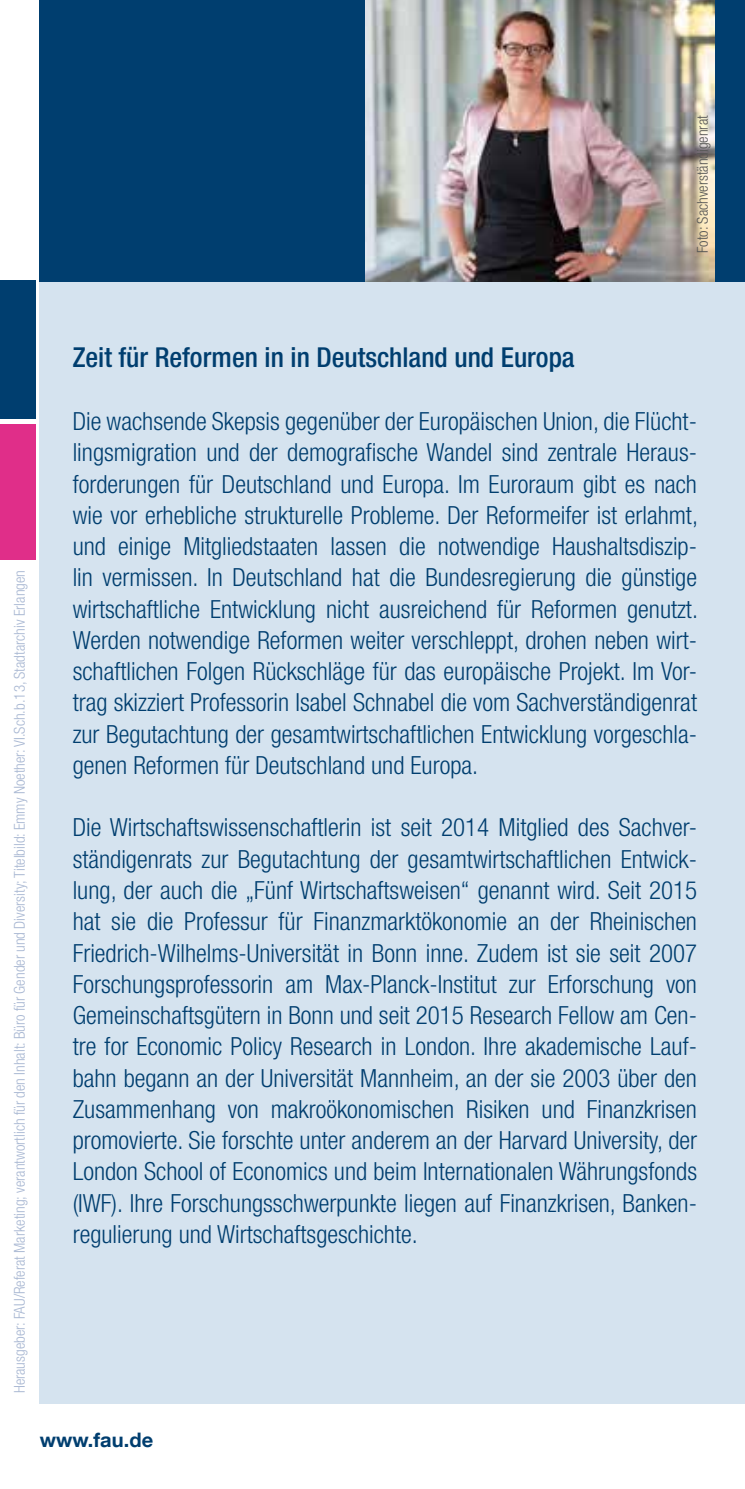
<style>
.page{position:relative;width:745px;height:1489px;background:#fff}
.page>*{position:absolute;margin:0;border:0;box-sizing:border-box;transform-origin:0 0}
.t1{font:500 condensed 27.5px "Helvetica Neue LT Com";color:#003e6f}
.t2{font:300 condensed 25px/31.2px "Helvetica Neue LT Com";color:#003e6f;text-align:justify}
.t3{font:700 20px "Helvetica Neue LT Com";letter-spacing:.005em;color:#003e6f}
.t4{font:300 condensed 15px "Helvetica Neue LT Com";color:#a8b7d2}
.t5{font:300 condensed 15px "Helvetica Neue LT Com";color:#565655}
</style>
<div class="page">
<div style="left:0;top:421px;width:35px;height:138px;background:#e02e89"></div>
<div style="left:0;top:281px;width:35px;height:140px;background:#003e6f"></div>
<div style="left:40px;top:227px;width:704px;height:1176px;background:#d5e3ef"></div>
<div style="left:40px;top:0;width:704px;height:281px;background:#003e6f"></div>
<hr style="left:0;top:419px;width:37px;height:4px;background:#fff">
<svg style="left:39px;top:1403px;width:705px;height:1px"></svg>
<img style="left:365px;top:0;width:349px;height:281px">
<p class="t5" style="left:693px;top:253px;width:139px;rotate:-90deg">Foto: Sachverständigenrat</p>
<p class="t4" style="left:11px;top:1393px;width:824px;rotate:-90deg">Herausgeber: FAU/Referat Marketing; verantwortlich für den Inhalt: Büro für Gender und Diversity; Titelbild: Emmy Noether: VI.Sch.b.13, Stadtarchiv Erlangen</p>
<p class="t1" style="left:73px;top:341px;width:503px">Zeit für Reformen in in Deutschland und Europa</p>
<p class="t2" style="left:73px;top:405px;width:626px">Die wachsende Skepsis gegenüber der Europäischen Union, die Flücht&shy;lingsmigration und der demografische Wandel sind zentrale Heraus&shy;forderungen für Deutschland und Europa. Im Euroraum gibt es nach wie vor erhebliche strukturelle Probleme. Der Reformeifer ist erlahmt, und einige Mitgliedstaaten lassen die notwendige Haushaltsdiszip&shy;lin vermissen. In Deutschland hat die Bundesregierung die günstige wirtschaftliche Entwicklung nicht ausreichend für Reformen genutzt.<br>Werden notwendige Reformen weiter verschleppt, drohen neben wirt&shy;schaftlichen Folgen Rückschläge für das europäische Projekt. Im Vor&shy;trag skizziert Professorin Isabel Schnabel die vom Sachverständigenrat zur Begutachtung der gesamtwirtschaftlichen Entwicklung vorgeschla&shy;genen Reformen für Deutschland und Europa.</p>
<p class="t2" style="left:73px;top:811px;width:625px">Die Wirtschaftswissenschaftlerin ist seit 2014 Mitglied des Sachver&shy;ständigenrats zur Begutachtung der gesamtwirtschaftlichen Entwick&shy;lung, der auch die „Fünf Wirtschaftsweisen“ genannt wird. Seit 2015 hat sie die Professur für Finanzmarktökonomie an der Rheinischen Friedrich-Wilhelms-Universität in Bonn inne. Zudem ist sie seit 2007<br>Forschungsprofessorin am Max-Planck-Institut zur Erforschung von Gemeinschaftsgütern in Bonn und seit 2015 Research Fellow am Cen&shy;tre for Economic Policy Research in London. Ihre akademische Lauf&shy;bahn begann an der Universität Mannheim, an der sie 2003 über den Zusammenhang von makroökonomischen Risiken und Finanzkrisen promovierte. Sie forschte unter anderem an der Harvard University, der London School of Economics und beim Internationalen Währungsfonds (IWF). Ihre Forschungsschwerpunkte liegen auf Finanzkrisen, Banken&shy;regulierung und Wirtschaftsgeschichte.</p>
<p class="t3" style="left:40px;top:1426px;width:115px">www.fau.de</p>
</div>
